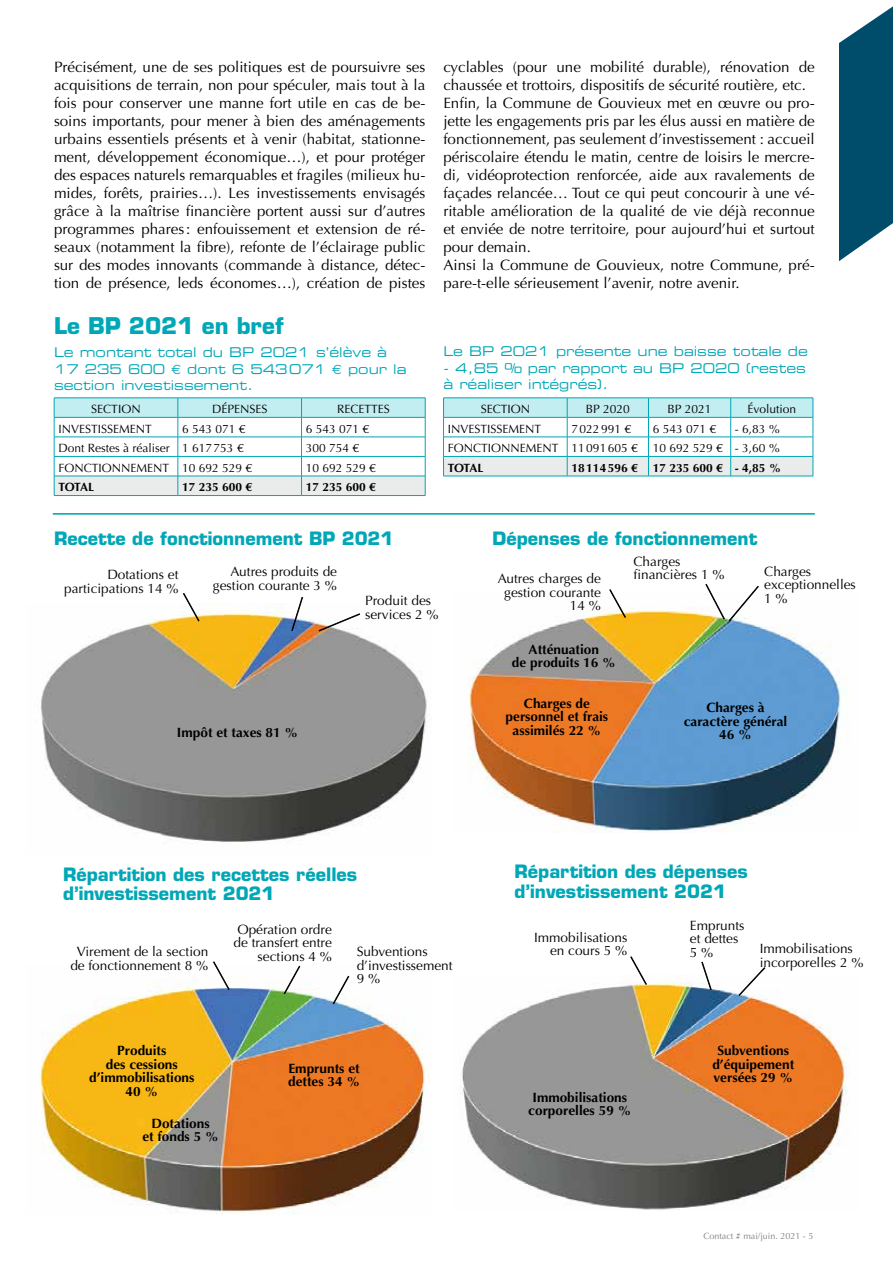
<style>
.page{position:relative;width:893px;height:1263px;background:#fff}
.page>*{position:absolute;margin:0;border:0;box-sizing:border-box;transform-origin:0 0}
.t1{font:700 22.5px "Eurostile LT Std";color:#00a7b6}
.t2{font:700 18px/19.5px "Eurostile LT Std";color:#00a7b6}
.t3{font:15px/18px "Optima";color:#000;text-align:justify}
.t4{font:13.5px/13.5px "Optima";color:#000}
.t5{font:700 13.5px/13.5px "Optima";color:#000;text-align:center}
.t6{font:13.5px/16.5px "Eurostile Extended Two";color:#00a7b6;scale:.95 1}
.t7{font:12px/19.5px "Optima";color:#000;text-align:right}
.t8{font:700 12px "Optima";color:#000}
.t9{font:9px "Optima";color:#808281}
.s1{font-family:"Euro Sans"}
</style>
<div class="page">
<svg style="left:839px;top:6px;width:54px;height:255px;background:#256680"></svg>
<svg style="left:443px;top:398px;width:371px;height:78px"></svg>
<hr style="left:443px;top:417px;width:124px;height:1px;background:#00a7b6">
<hr style="left:567px;top:417px;width:81px;height:1px;background:#00a7b6">
<hr style="left:648px;top:417px;width:83px;height:1px;background:#00a7b6">
<hr style="left:731px;top:417px;width:82px;height:1px;background:#00a7b6">
<hr style="left:443px;top:437px;width:124px;height:1px;background:#00a7b6">
<hr style="left:567px;top:437px;width:81px;height:1px;background:#00a7b6">
<hr style="left:648px;top:437px;width:83px;height:1px;background:#00a7b6">
<hr style="left:731px;top:437px;width:82px;height:1px;background:#00a7b6">
<hr style="left:443px;top:456px;width:124px;height:1px;background:#00a7b6">
<hr style="left:567px;top:456px;width:81px;height:1px;background:#00a7b6">
<hr style="left:648px;top:456px;width:83px;height:1px;background:#00a7b6">
<hr style="left:731px;top:456px;width:82px;height:1px;background:#00a7b6">
<hr style="left:443px;top:476px;width:124px;height:1px;background:#00a7b6">
<hr style="left:567px;top:476px;width:81px;height:1px;background:#00a7b6">
<hr style="left:648px;top:476px;width:83px;height:1px;background:#00a7b6">
<hr style="left:731px;top:476px;width:82px;height:1px;background:#00a7b6">
<hr style="left:53px;top:513px;width:762px;height:1px;background:#00a7b6">
<hr style="left:53px;top:514px;width:762px;height:1px;background:#00a7b6">
<svg style="left:54px;top:398px;width:372px;height:97px"></svg>
<hr style="left:54px;top:417px;width:124px;height:1px;background:#00a7b6">
<hr style="left:178px;top:417px;width:124px;height:1px;background:#00a7b6">
<hr style="left:302px;top:417px;width:123px;height:1px;background:#00a7b6">
<hr style="left:54px;top:437px;width:124px;height:1px;background:#00a7b6">
<hr style="left:178px;top:437px;width:124px;height:1px;background:#00a7b6">
<hr style="left:302px;top:437px;width:123px;height:1px;background:#00a7b6">
<hr style="left:54px;top:456px;width:124px;height:1px;background:#00a7b6">
<hr style="left:178px;top:456px;width:124px;height:1px;background:#00a7b6">
<hr style="left:302px;top:456px;width:123px;height:1px;background:#00a7b6">
<hr style="left:54px;top:476px;width:124px;height:1px;background:#00a7b6">
<hr style="left:178px;top:476px;width:124px;height:1px;background:#00a7b6">
<hr style="left:302px;top:476px;width:123px;height:1px;background:#00a7b6">
<hr style="left:54px;top:495px;width:124px;height:1px;background:#00a7b6">
<hr style="left:178px;top:495px;width:124px;height:1px;background:#00a7b6">
<hr style="left:302px;top:495px;width:123px;height:1px;background:#00a7b6">
<img style="left:41px;top:604px;width:389px;height:239px">
<svg style="left:183px;top:593px;width:16px;height:29px"></svg>
<svg style="left:291px;top:597px;width:12px;height:34px"></svg>
<svg style="left:318px;top:613px;width:42px;height:18px"></svg>
<img style="left:469px;top:610px;width:377px;height:222px">
<svg style="left:609px;top:589px;width:17px;height:29px"></svg>
<svg style="left:705px;top:584px;width:54px;height:37px"></svg>
<img style="left:40px;top:966px;width:385px;height:248px">
<svg style="left:213px;top:961px;width:17px;height:29px"></svg>
<svg style="left:284px;top:965px;width:16px;height:29px"></svg>
<svg style="left:333px;top:976px;width:16px;height:28px"></svg>
<img style="left:460px;top:980px;width:389px;height:230px">
<svg style="left:630px;top:956px;width:17px;height:29px"></svg>
<svg style="left:701px;top:961px;width:11px;height:29px"></svg>
<svg style="left:738px;top:967px;width:27px;height:29px"></svg>
<p class="t3" style="left:54px;top:58px;width:373px">Précisément, une de ses politiques est de poursuivre ses acquisitions de terrain, non pour spéculer, mais tout à la fois pour conserver une manne fort utile en cas de be&shy;soins importants, pour mener à bien des aménagements urbains essentiels présents et à venir (habitat, stationne&shy;ment, développement économique…), et pour protéger des espaces naturels remarquables et fragiles (milieux hu&shy;mides, forêts, prairies…). Les investissements envisagés grâce à la maîtrise financière portent aussi sur d’autres programmes phares: enfouissement et extension de ré&shy;seaux (notamment la fibre), refonte de l’éclairage public sur des modes innovants (commande à distance, détec&shy;tion de présence, leds économes…), création de pistes</p>
<p class="t3" style="left:443px;top:58px;width:373px;text-align:left">cyclables (pour une mobilité durable), rénovation de chaussée et trottoirs, dispositifs de sécurité routière, etc.<br>Enfin, la Commune de Gouvieux met en œuvre ou pro&shy;jette les engagements pris par les élus aussi en matière de fonctionnement, pas seulement d’investissement : accueil périscolaire étendu le matin, centre de loisirs le mercre&shy;di, vidéoprotection renforcée, aide aux ravalements de façades relancée… Tout ce qui peut concourir à une vé&shy;ritable amélioration de la qualité de vie déjà reconnue et enviée de notre territoire, pour aujourd’hui et surtout pour demain.<br>Ainsi la Commune de Gouvieux, notre Commune, pré&shy;pare-t-elle sérieusement l’avenir, notre avenir.</p>
<h1 class="t1" style="left:54px;top:311px;width:231px">Le BP 2021 en bref</h1>
<p class="t6" style="left:54px;top:344px;width:373px">Le montant total du BP 2021 s’élève à<br>17 235 600 <span class="s1">€</span> dont 6 543071 <span class="s1">€</span> pour la section investissement.</p>
<p class="t7" style="left:481px;top:399px;width:51px">SECTION</p>
<p class="t7" style="left:586px;top:399px;width:46px">BP 2020</p>
<p class="t7" style="left:668px;top:399px;width:46px">BP 2021</p>
<p class="t7" style="left:748px;top:399px;width:50px">Évolution</p>
<p class="t7" style="left:448px;top:419px;width:95px">INVESTISSEMENT</p>
<p class="t7" style="left:571px;top:419px;width:61px">7022991 €</p>
<p class="t7" style="left:653px;top:419px;width:65px">6 543 071 €</p>
<p class="t6" style="left:443px;top:343px;width:385px">Le BP 2021 présente une baisse totale de</p>
<p class="t6" style="left:443px;top:359px;width:383px">- 4,85 % par rapport au BP 2020 (restes à réaliser intégrés).</p>
<p class="t7" style="left:91px;top:399px;width:51px">SECTION</p>
<p class="t7" style="left:212px;top:399px;width:57px">DÉPENSES</p>
<p class="t7" style="left:337px;top:399px;width:54px">RECETTES</p>
<p class="t7" style="left:58px;top:419px;width:95px">INVESTISSEMENT</p>
<p class="t7" style="left:182px;top:419px;width:65px">6 543 071 €</p>
<p class="t7" style="left:306px;top:419px;width:65px">6 543 071 €</p>
<p class="t7" style="left:58px;top:438px;width:187px">Dont Restes à réaliser 1 617753 €</p>
<p class="t7" style="left:306px;top:438px;width:55px">300 754 €</p>
<p class="t7" style="left:58px;top:458px;width:195px">FONCTIONNEMENT 10 692 529 €</p>
<p class="t7" style="left:306px;top:458px;width:72px">10 692 529 €</p>
<p class="t8" style="left:58px;top:480px;width:37px">TOTAL</p>
<p class="t8" style="left:182px;top:480px;width:72px">17 235 600 €</p>
<p class="t8" style="left:306px;top:480px;width:72px">17 235 600 €</p>
<p class="t2" style="left:54px;top:529px;width:341px">Recette de fonctionnement BP 2021</p>
<p class="t7" style="left:448px;top:419px;width:333px">- 6,83 %<br>FONCTIONNEMENT 11091605 € 10 692 529 € - 3,60 %</p>
<p class="t8" style="left:448px;top:461px;width:37px">TOTAL</p>
<p class="t8" style="left:571px;top:461px;width:211px">18114596 € 17 235 600 € - 4,85 %</p>
<p class="t2" style="left:493px;top:529px;width:266px">Dépenses de fonctionnement</p>
<p class="t4" style="left:64px;top:568px;width:116px;text-align:right">Dotations et participations 14 %</p>
<p class="t4" style="left:213px;top:565px;width:126px;text-align:right">Autres produits de gestion courante 3 %</p>
<p class="t4" style="left:365px;top:594px;width:75px">Produit des services 2 %</p>
<p class="t5" style="left:177px;top:726px;width:123px">Impôt et taxes 81 %</p>
<p class="t4" style="left:498px;top:572px;width:105px;text-align:right">Autres charges de gestion courante<br>14 %</p>
<p class="t5" style="left:512px;top:643px;width:105px">Atténuation<br>de produits 16 %</p>
<p class="t4" style="left:634px;top:554px;width:92px">Charges financières 1 %</p>
<p class="t4" style="left:764px;top:565px;width:93px">Charges exceptionnelles<br>1 %</p>
<p class="t5" style="left:506px;top:697px;width:104px">Charges de personnel et frais assimilés 22 %</p>
<p class="t5" style="left:684px;top:701px;width:105px">Charges à caractère général<br>46 %</p>
<p class="t2" style="left:63px;top:864px;width:296px">Répartition des recettes réelles d’investissement 2021</p>
<p class="t2" style="left:514px;top:862px;width:235px">Répartition des dépenses d’investissement 2021</p>
<p class="t4" style="left:70px;top:945px;width:139px;text-align:center">Virement de la section de fonctionnement 8 %</p>
<p class="t4" style="left:234px;top:923px;width:100px;text-align:right">Opération ordre de transfert entre sections 4 %</p>
<p class="t4" style="left:357px;top:945px;width:97px">Subventions d’investissement<br>9 %</p>
<p class="t4" style="left:534px;top:930px;width:95px;text-align:right">Immobilisations en cours 5 %</p>
<p class="t4" style="left:690px;top:919px;width:56px">Emprunts et dettes<br>5 %</p>
<p class="t4" style="left:760px;top:942px;width:105px">Immobilisations incorporelles 2 %</p>
<p class="t5" style="left:89px;top:1044px;width:107px">Produits<br>des cessions d’immobilisations<br>40 %</p>
<p class="t5" style="left:142px;top:1116px;width:78px">Dotations<br>et fonds 5 %</p>
<p class="t5" style="left:288px;top:1061px;width:73px;text-align:left">Emprunts et dettes 34 %</p>
<p class="t5" style="left:528px;top:1091px;width:105px">Immobilisations corporelles 59 %</p>
<p class="t5" style="left:712px;top:1044px;width:83px">Subventions d’équipement versées 29 %</p>
<p class="t9" style="left:703px;top:1231px;width:112px">Contact # mai/juin. 2021 - 5</p>
</div>
